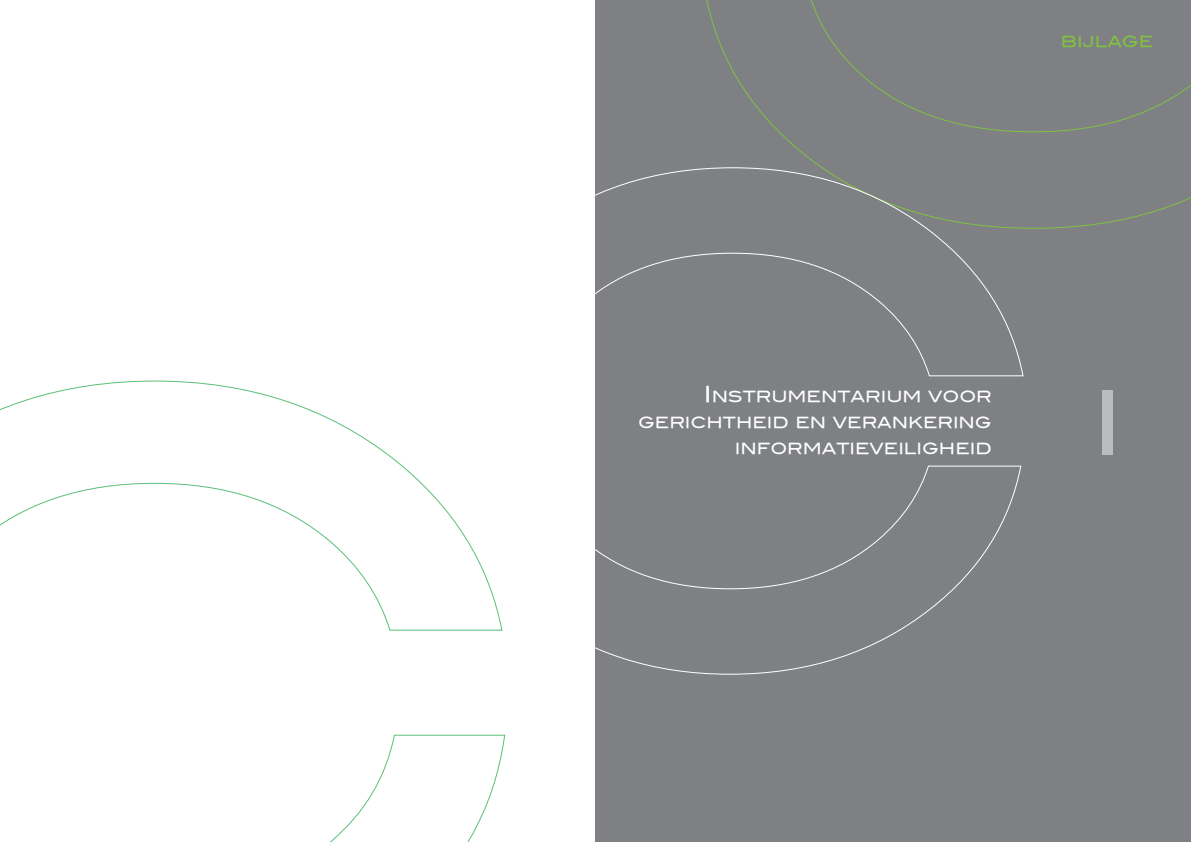
<style>
.page{position:relative;width:1191px;height:842px;background:#fff}
.page>*{position:absolute;margin:0;border:0;box-sizing:border-box;transform-origin:0 0}
.t1{font:88.6px "Blair Md ITCTT Medium";color:#bbbcbf}
.t2{font:15.4px/26.4px "Blair Md ITCTT Medium";color:#fff;text-align:right}
.t3{font:15.4px "Blair Md ITCTT Medium";color:#7fc241}
.s1{font-size:22px}
</style>
<div class="page">
<div style="left:595px;top:0;width:596px;height:842px;background:#7e8083"></div>
<svg style="left:706px;top:0;width:485px;height:229px"></svg>
<svg style="left:595px;top:167px;width:428px;height:209px"></svg>
<svg style="left:502px;top:466px;width:519px;height:209px"></svg>
<svg style="left:0;top:381px;width:502px;height:250px"></svg>
<svg style="left:330px;top:735px;width:175px;height:107px"></svg>
<p class="t3" style="left:1060px;top:29px;width:94px">BIJLAGE</p>
<p class="t2" style="left:638px;top:381px;width:355px"><span class="s1">I</span>NSTRUMENTARI UM VOOR<br>GERICHTHEI D EN VERANKERI NG<br>I NFORMATI EVEI LIGHEI D</p>
<h1 class="t1" style="left:1091px;top:350px;width:33px">I</h1>
</div>
